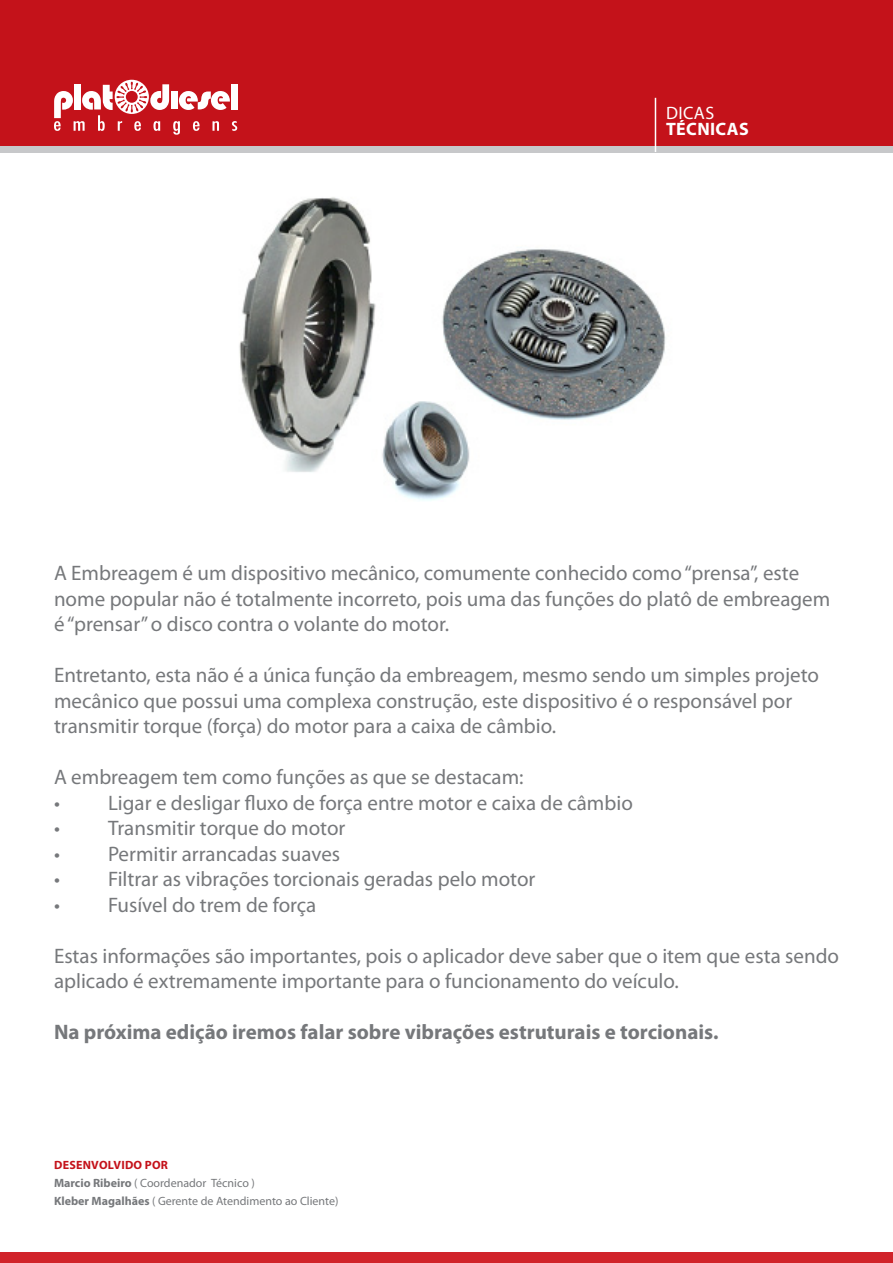
<style>
.page{position:relative;width:893px;height:1263px;background:#fff}
.page>*{position:absolute;margin:0;border:0;box-sizing:border-box;transform-origin:0 0}
.t1{font:21px/25.5px "Myriad Pro";color:#76787b}
.t2{font:700 21px "Myriad Pro";color:#76787b}
.t3{font:700 18px "Myriad Pro";color:#fff}
.t4{font:18px "Myriad Pro";letter-spacing:.02em;color:#fff}
.t5{font:12px/18px "Myriad Pro";color:#76787b}
.t6{font:700 12px "Myriad Pro";color:#c4121a}
.s1{font-weight:700;color:#c4121a}
.s2{font-weight:700}
</style>
<div class="page">
<div style="left:0;top:0;width:893px;height:153px;background:#c7c8ca"></div>
<div style="left:0;top:0;width:893px;height:146px;background:#c4121a"></div>
<hr style="left:655px;top:98px;width:1px;height:54px;background:#fff">
<div style="left:231px;top:84px;width:7px;height:25px;background:#fff"></div>
<svg style="left:54px;top:80px;width:183px;height:55px"></svg>
<div style="left:0;top:1252px;width:893px;height:11px;background:#d1232a"></div>
<img style="left:239px;top:197px;width:427px;height:304px">
<p class="t4" style="left:666px;top:102px;width:50px">DICAS</p>
<p class="t3" style="left:666px;top:117px;width:32px">TÉcnicas</p>
<p class="t1" style="left:54px;top:560px;width:778px">A Embreagem é um dispositivo mecânico, comumente conhecido como “prensa”, este nome popular não é totalmente incorreto, pois uma das funções do platô de embreagem é “prensar” o disco contra o volante do motor.</p>
<p class="t1" style="left:54px;top:662px;width:766px">Entretanto, esta não é a única função da embreagem, mesmo sendo um simples projeto mecânico que possui uma complexa construção, este dispositivo é o responsável por transmitir torque (força) do motor para a caixa de câmbio.</p>
<p class="t1" style="left:54px;top:764px;width:471px">A embreagem tem como funções as que se destacam:</p>
<p class="t1" style="left:54px;top:790px;width:580px">• Ligar e desligar fluxo de força entre motor e caixa de câmbio</p>
<p class="t1" style="left:54px;top:815px;width:293px">• Transmitir torque do motor</p>
<p class="t1" style="left:54px;top:841px;width:288px">• Permitir arrancadas suaves</p>
<p class="t1" style="left:54px;top:866px;width:483px">• Filtrar as vibrações torcionais geradas pelo motor</p>
<p class="t1" style="left:54px;top:892px;width:264px">• Fusível do trem de força</p>
<p class="t1" style="left:54px;top:943px;width:787px">Estas informações são importantes, pois o aplicador deve saber que o item que esta sendo aplicado é extremamente importante para o funcionamento do veículo.</p>
<p class="t2" style="left:54px;top:1018px;width:666px">Na próxima edição iremos falar sobre vibrações estruturais e torcionais.</p>
<p class="t5" style="left:54px;top:1155px;width:286px;text-indent:91px"><span class="s1">Por<br></span><span class="s2">Marcio Ribeiro</span> ( Coordenador Técnico )<br><span class="s2">Kleber Magalhães</span> ( Gerente de Atendimento ao Cliente)</p>
<p class="t6" style="left:54px;top:1157px;width:17px">Desenvolvido</p>
</div>
